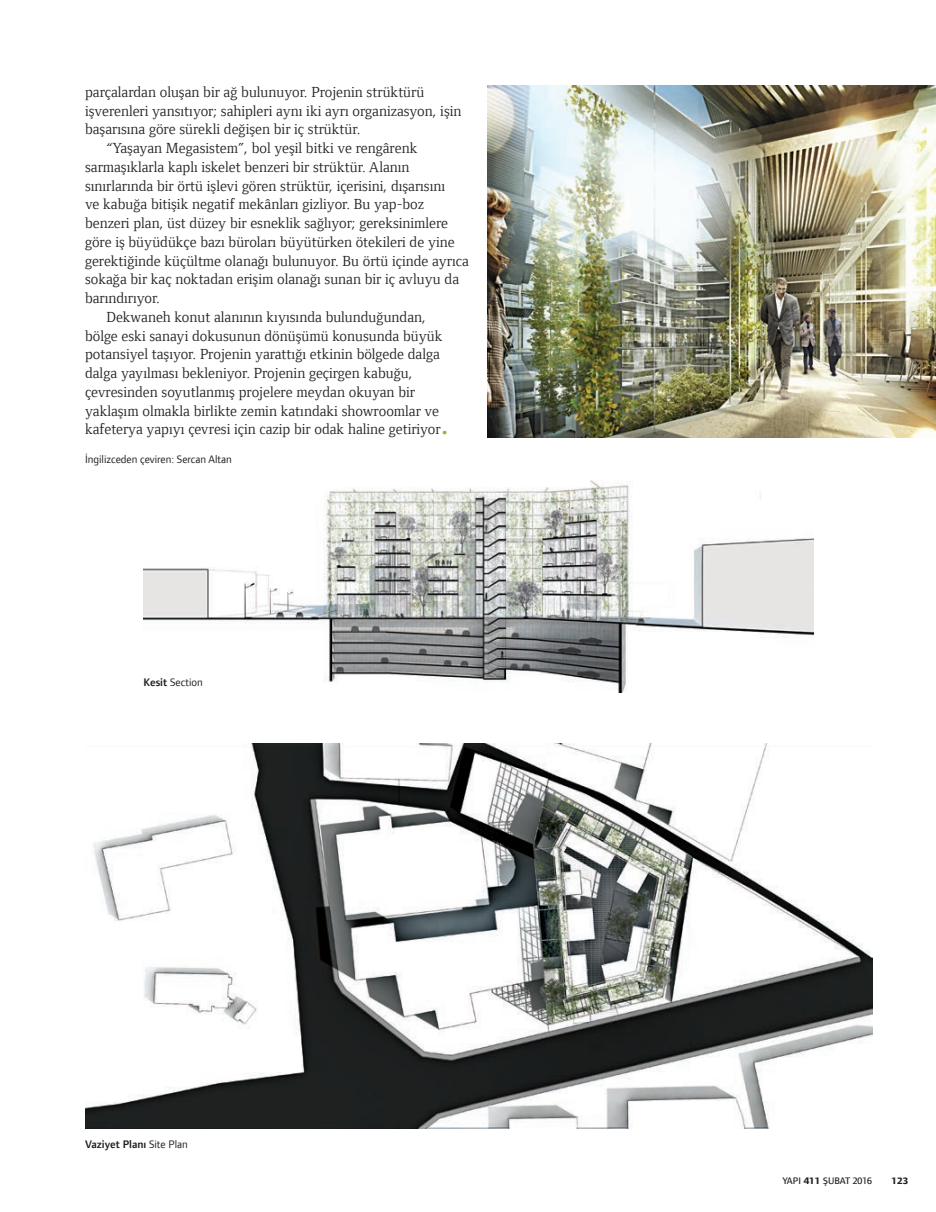
<style>
.page{position:relative;width:936px;height:1212px;background:#fff}
.page>*{position:absolute;margin:0;border:0;box-sizing:border-box;transform-origin:0 0}
.t1{font:15px/18.8px "Foundry Form Serif TRU";color:#231f20}
.t2{font:11.25px "Foundry Form Sans TRU";color:#231f20}
.t3{font:600 11.25px "Foundry Form Sans TRU";color:#231f20}
.t4{font:500 9.75px "Foundry Form Sans TRU";color:#231f20}
.t5{font:800 9.75px "Foundry Form Sans TRU";color:#231f20}
.s1{font-weight:600;font-size:30px;color:#9ab34c}
.s2{font-weight:600}
.s3{font-weight:400}
.s4{font-weight:800}
</style>
<div class="page">
<img style="left:487px;top:85px;width:448px;height:352px">
<img style="left:85px;top:743px;width:787px;height:386px">
<img style="left:144px;top:480px;width:669px;height:213px">
<p class="t1" style="left:85px;top:82px;width:378px">parçalardan oluşan bir ağ bulunuyor. Projenin strüktürü işverenleri yansıtıyor; sahipleri aynı iki ayrı organizasyon, işin başarısına göre sürekli değişen bir iç strüktür.</p>
<p class="t1" style="left:85px;top:139px;width:385px;text-indent:21px">“Yaşayan Megasistem”, bol yeşil bitki ve rengârenk sarmaşıklarla kaplı iskelet benzeri bir strüktür. Alanın sınırlarında bir örtü işlevi gören strüktür, içerisini, dışarısını<br>ve kabuğa bitişik negatif mekânları gizliyor. Bu yap-boz benzeri plan, üst düzey bir esneklik sağlıyor; gereksinimlere göre iş büyüdükçe bazı büroları büyütürken ötekileri de yine gerektiğinde küçültme olanağı bulunuyor. Bu örtü içinde ayrıca sokağa bir kaç noktadan erişim olanağı sunan bir iç avluyu da barındırıyor.</p>
<p class="t1" style="left:85px;top:307px;width:365px;text-indent:21px">Dekwaneh konut alanının kıyısında bulunduğundan, bölge eski sanayi dokusunun dönüşümü konusunda büyük potansiyel taşıyor. Projenin yarattığı etkinin bölgede dalga dalga yayılması bekleniyor. Projenin geçirgen kabuğu, çevresinden soyutlanmış projelere meydan okuyan bir yaklaşım olmakla birlikte zemin katındaki showroomlar ve kafeterya yapıyı çevresi için cazip bir odak haline getiriyor<span class="s1">.</span></p>
<p class="t2" style="left:85px;top:453px;width:148px">İngilizceden çeviren: Sercan Altan</p>
<p class="t2" style="left:144px;top:676px;width:61px"><span class="s2">Kesit</span> Section</p>
<p class="t3" style="left:85px;top:1138px;width:104px">Vaziyet Planı <span class="s3">Site Plan</span></p>
<p class="t4" style="left:782px;top:1175px;width:91px">YAPI <span class="s4">411</span> ŞUBAT 2016</p>
<p class="t5" style="left:891px;top:1175px;width:18px">123</p>
</div>
